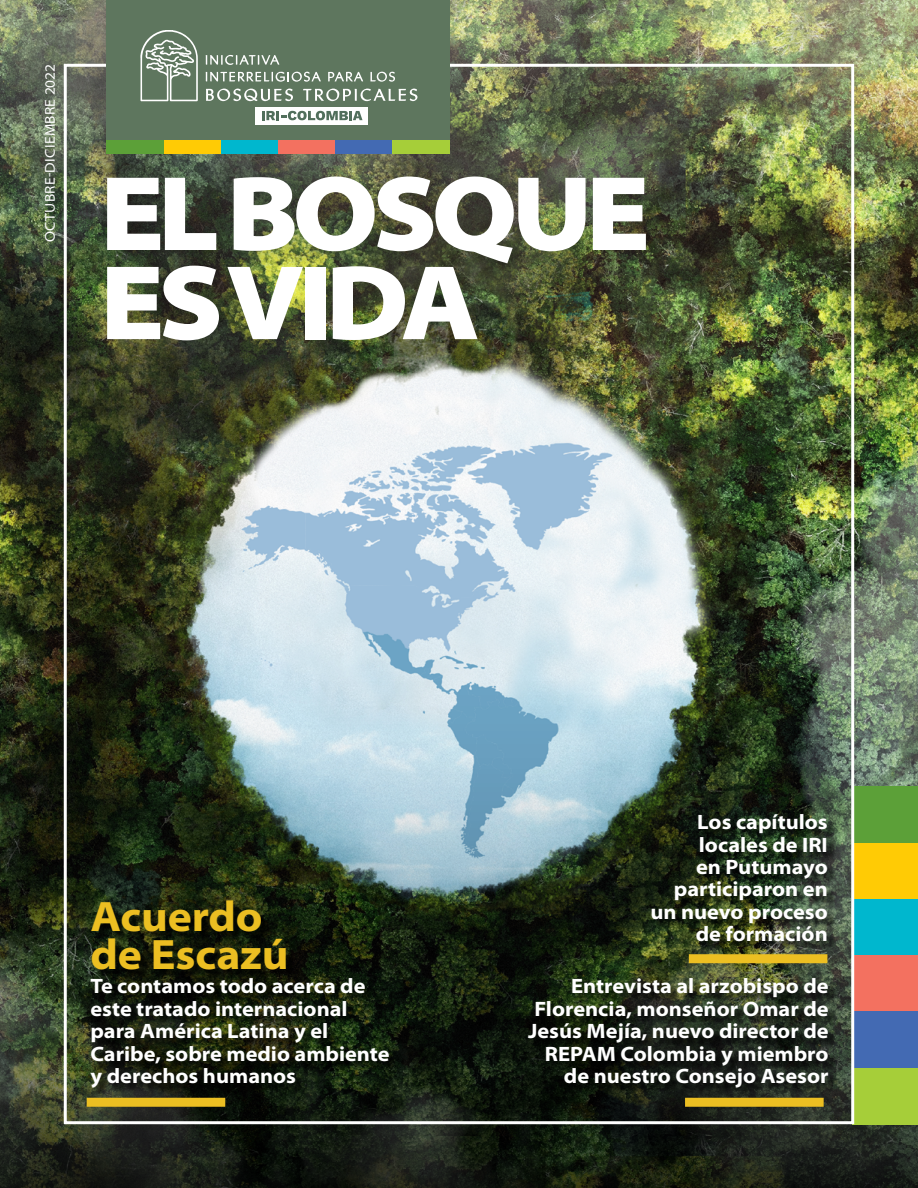
<style>
.page{position:relative;width:918px;height:1188px;background:#fff}
.page>*{position:absolute;margin:0;border:0;box-sizing:border-box;transform-origin:0 0}
.t1{font:900 semi-expanded 107.1px/89.1px "Myriad Pro";letter-spacing:-.06em;color:#fff}
.t2{font:700 semi-expanded 42.75px/37.3px "Myriad Pro";letter-spacing:-.005em;color:#ecbf22}
.t3{font:700 semi-expanded 20.85px/22.5px "Myriad Pro";color:#fff;text-align:right}
.t4{font:semi-expanded 14.25px "Myriad Pro";letter-spacing:.02em;color:#fff}
</style>
<div class="page">
<img style="left:0;top:0;width:918px;height:633px">
<img style="left:0;top:633px;width:918px;height:555px">
<div style="left:853px;top:843px;width:65px;height:56px;background:#ffcb05"></div>
<div style="left:853px;top:787px;width:65px;height:56px;background:#5ca038"></div>
<div style="left:853px;top:899px;width:65px;height:56px;background:#00b7ce"></div>
<div style="left:853px;top:955px;width:65px;height:57px;background:#f37160"></div>
<div style="left:853px;top:1012px;width:65px;height:56px;background:#436ab3"></div>
<div style="left:853px;top:1068px;width:65px;height:56px;background:#a6ce39"></div>
<div style="left:107px;top:0;width:343px;height:146px;background:#5e765e"></div>
<div style="left:164px;top:141px;width:57px;height:13px;background:#ffcb05"></div>
<div style="left:106px;top:141px;width:58px;height:13px;background:#5ca038"></div>
<div style="left:221px;top:141px;width:57px;height:13px;background:#00b7ce"></div>
<div style="left:278px;top:141px;width:57px;height:13px;background:#f37160"></div>
<div style="left:335px;top:141px;width:58px;height:13px;background:#436ab3"></div>
<div style="left:393px;top:141px;width:57px;height:13px;background:#a6ce39"></div>
<svg style="left:206px;top:88px;width:87px;height:13px"></svg>
<svg style="left:303px;top:88px;width:114px;height:13px"></svg>
<svg style="left:206px;top:55px;width:73px;height:10px"></svg>
<svg style="left:328px;top:72px;width:35px;height:9px"></svg>
<svg style="left:370px;top:71px;width:25px;height:11px"></svg>
<svg style="left:206px;top:71px;width:115px;height:11px"></svg>
<svg style="left:140px;top:30px;width:58px;height:71px"></svg>
<div style="left:255px;top:107px;width:113px;height:17px;background:#fff"></div>
<svg style="left:262px;top:111px;width:100px;height:9px"></svg>
<div style="left:689px;top:954px;width:138px;height:9px;background:#ecbf22"></div>
<div style="left:685px;top:1098px;width:139px;height:9px;background:#ecbf22"></div>
<div style="left:87px;top:1098px;width:138px;height:9px;background:#ecbf22"></div>
<div style="left:654px;top:816px;width:183px;height:135px;background:#000;opacity:.75"></div>
<div style="left:93px;top:981px;width:306px;height:117px;background:#000;opacity:.75"></div>
<div style="left:93px;top:903px;width:204px;height:76px;background:#000;opacity:.75"></div>
<div style="left:531px;top:981px;width:307px;height:117px;background:#000;opacity:.75"></div>
<p class="t4" style="left:42px;top:242px;width:180px;rotate:-90deg">OCTUBRE-DICIEMBRE 2022</p>
<h1 class="t1" style="left:100px;top:170px;width:551px">EL BOSQUE<br>ES VIDA</h1>
<h2 class="t2" style="left:90px;top:899px;width:200px">Acuerdo de Escazú</h2>
<p class="t3" style="left:90px;top:975px;width:301px;text-align:left">Te contamos todo acerca de este tratado internacional para América Latina y el<br>Caribe, sobre medio ambiente y derechos humanos</p>
<p class="t3" style="left:650px;top:811px;width:179px">Los capítulos locales de IRI<br>en Putumayo participaron en un nuevo proceso de formación</p>
<p class="t3" style="left:528px;top:975px;width:302px">Entrevista al arzobispo de<br>Florencia, monseñor Omar de<br>Jesús Mejía, nuevo director de<br>REPAM Colombia y miembro de nuestro Consejo Asesor</p>
</div>
